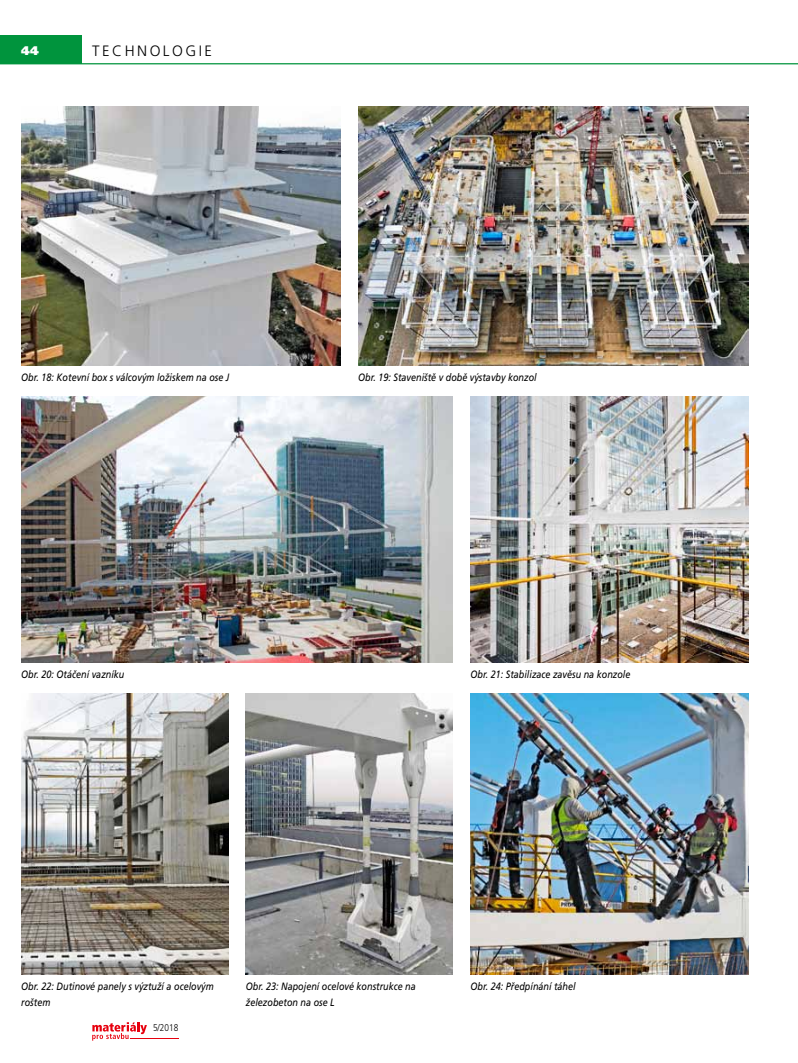
<style>
.page{position:relative;width:798px;height:1063px;background:#fff}
.page>*{position:absolute;margin:0;border:0;box-sizing:border-box;transform-origin:0 0}
.t1{font:15px "Frutiger CE Light";letter-spacing:.165em;color:#000}
.t2{font:900 12.5px "Frutiger CE Ultra";color:#fff}
.t3{font:italic 10.62px/15.6px "Frutiger CE";color:#000;scale:.85 1}
.t4{font:9.75px "Frutiger CE Light";color:#000;scale:.85 1}
</style>
<div class="page">
<svg style="left:92px;top:1022px;width:55px;height:19px"></svg>
<hr style="left:130px;top:1039px;width:48px;height:1px;background:#e7000e">
<hr style="left:0;top:63px;width:797px;height:1px;background:#00943d">
<div style="left:0;top:35px;width:81px;height:29px;background:#00943d"></div>
<img style="left:21px;top:106px;width:319px;height:259px">
<img style="left:358px;top:106px;width:390px;height:259px">
<img style="left:21px;top:397px;width:431px;height:265px">
<img style="left:470px;top:397px;width:278px;height:265px">
<img style="left:21px;top:693px;width:207px;height:282px">
<img style="left:246px;top:693px;width:206px;height:282px">
<img style="left:470px;top:693px;width:278px;height:282px">
<p class="t2" style="left:21px;top:43px;width:19px">44</p>
<h1 class="t1" style="left:92px;top:42px;width:121px">TECHNOLOGIE</h1>
<p class="t3" style="left:21px;top:369px;width:246px">Obr. 18: Kotevní box s válcovým ložiskem na ose J</p>
<p class="t3" style="left:21px;top:666px;width:123px">Obr. 20: Otáčení vazníku</p>
<p class="t3" style="left:358px;top:369px;width:211px">Obr. 19: Staveniště v době výstavby konzol</p>
<p class="t3" style="left:470px;top:666px;width:189px">Obr. 21: Stabilizace zavěsu na konzole</p>
<p class="t3" style="left:21px;top:979px;width:228px">Obr. 22: Dutinové panely s výztuží a ocelovým roštem</p>
<p class="t4" style="left:153px;top:1022px;width:31px">5/2018</p>
<p class="t3" style="left:246px;top:979px;width:201px">Obr. 23: Napojení ocelové konstrukce na železobeton na ose L</p>
<p class="t3" style="left:470px;top:979px;width:125px">Obr. 24: Předpínání táhel</p>
</div>
